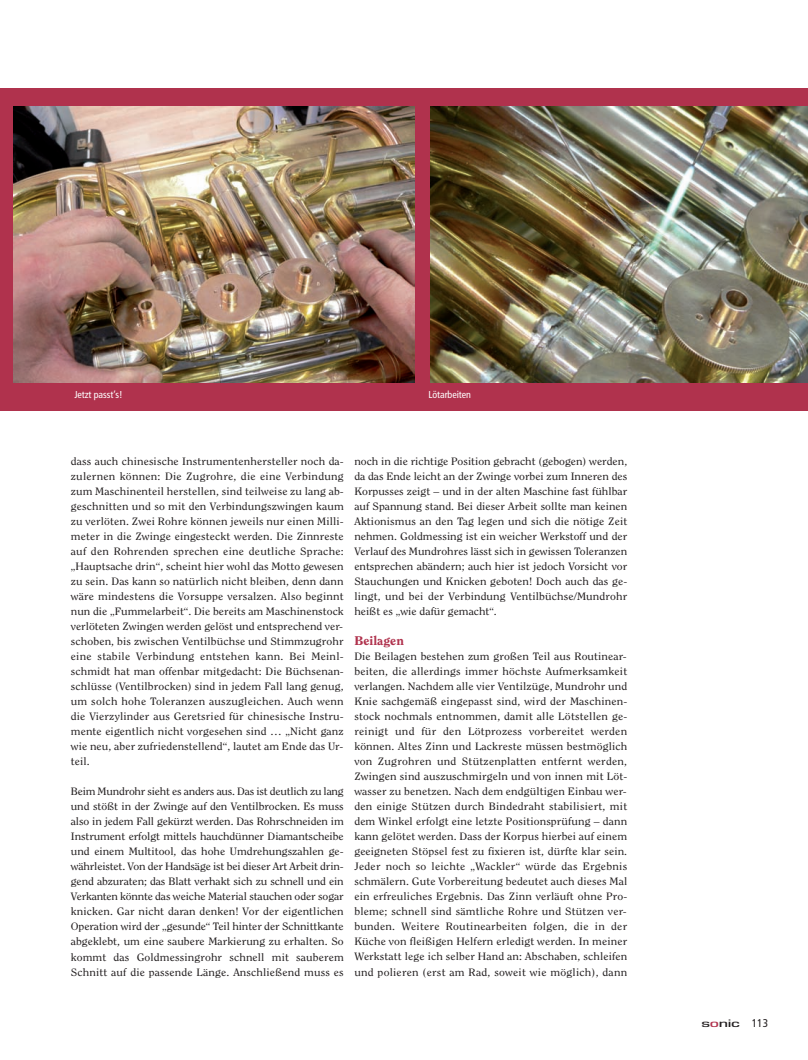
<style>
.page{position:relative;width:808px;height:1060px;background:#fff}
.page>*{position:absolute;margin:0;border:0;box-sizing:border-box;transform-origin:0 0}
.t1{font:800 12.5px "Clearface Std";color:#b0324d;scale:1.1 1}
.t2{font:500 11.25px "Eurostile T";letter-spacing:-.02em;color:#231f20;scale:1.6 1}
.t3{font:10.62px/15px "Clearface Std";letter-spacing:.01em;color:#231f20;text-align:justify;scale:1.1 1}
.t4{font:condensed 10px "Frutiger LT Std";letter-spacing:-.005em;color:#fff}
.s1{color:#b0324d}
.s2{font-family:"Frutiger LT Std";font-weight:400;font-stretch:condensed}
</style>
<div class="page">
<div style="left:0;top:89px;width:808px;height:322px;background:#b0324d"></div>
<img style="left:14px;top:107px;width:401px;height:276px">
<img style="left:430px;top:106px;width:378px;height:277px">
<p class="t4" style="left:74px;top:390px;width:50px">Jetzt passt’s!</p>
<p class="t4" style="left:428px;top:390px;width:44px">Lötarbeiten</p>
<p class="t3" style="left:71px;top:454px;width:250px">dass auch chinesische Instrumentenhersteller noch da&shy;zulernen können: Die Zugrohre, die eine Verbindung zum Maschinenteil herstellen, sind teilweise zu lang ab&shy;geschnitten und so mit den Verbindungszwingen kaum zu verlöten. Zwei Rohre können jeweils nur einen Milli&shy;meter in die Zwinge eingesteckt werden. Die Zinnreste auf den Rohrenden sprechen eine deutliche Sprache: „Hauptsache drin“, scheint hier wohl das Motto gewesen zu sein. Das kann so natürlich nicht bleiben, denn dann wäre mindestens die Vorsuppe versalzen. Also beginnt nun die „Fummelarbeit“. Die bereits am Maschinenstock verlöteten Zwingen werden gelöst und entsprechend ver&shy;schoben, bis zwischen Ventilbüchse und Stimmzugrohr eine stabile Verbindung entstehen kann. Bei Meinl&shy;schmidt hat man offenbar mitgedacht: Die Büchsenan&shy;schlüsse (Ventilbrocken) sind in jedem Fall lang genug, um solch hohe Toleranzen auszugleichen. Auch wenn die Vierzylinder aus Geretsried für chinesische Instru&shy;mente eigentlich nicht vorgesehen sind … „Nicht ganz wie neu, aber zufriedenstellend“, lautet am Ende das Ur&shy;teil.</p>
<p class="t3" style="left:71px;top:784px;width:250px">Beim Mundrohr sieht es anders aus. Das ist deutlich zu lang und stößt in der Zwinge auf den Ventilbrocken. Es muss also in jedem Fall gekürzt werden. Das Rohrschneiden im Instrument erfolgt mittels hauchdünner Diamantscheibe und einem Multitool, das hohe Umdrehungszahlen ge&shy;währleistet. Von der Handsäge ist bei dieser Art Arbeit drin&shy;gend abzuraten; das Blatt verhakt sich zu schnell und ein Verkanten könnte das weiche Material stauchen oder sogar knicken. Gar nicht daran denken! Vor der eigentlichen Operation wird der „gesunde“ Teil hinter der Schnittkante abgeklebt, um eine saubere Markierung zu erhalten. So kommt das Goldmessingrohr schnell mit sauberem Schnitt auf die passende Länge. Anschließend muss es</p>
<p class="t3" style="left:354px;top:454px;width:250px">noch in die richtige Position gebracht (gebogen) werden, da das Ende leicht an der Zwinge vorbei zum Inneren des Korpusses zeigt – und in der alten Maschine fast fühlbar auf Spannung stand. Bei dieser Arbeit sollte man keinen Aktionismus an den Tag legen und sich die nötige Zeit nehmen. Goldmessing ist ein weicher Werkstoff und der Verlauf des Mundrohres lässt sich in gewissen Toleranzen entsprechen abändern; auch hier ist jedoch Vorsicht vor Stauchungen und Knicken geboten! Doch auch das ge&shy;lingt, und bei der Verbindung Ventilbüchse/Mundrohr heißt es „wie dafür gemacht“.</p>
<p class="t1" style="left:354px;top:635px;width:47px">Beilagen</p>
<p class="t3" style="left:354px;top:649px;width:250px">Die Beilagen bestehen zum großen Teil aus Routinear&shy;beiten, die allerdings immer höchste Aufmerksamkeit verlangen. Nachdem alle vier Ventilzüge, Mundrohr und Knie sachgemäß eingepasst sind, wird der Maschinen&shy;stock nochmals entnommen, damit alle Lötstellen ge&shy;reinigt und für den Lötprozess vorbereitet werden können. Altes Zinn und Lackreste müssen bestmöglich von Zugrohren und Stützenplatten entfernt werden, Zwingen sind auszuschmirgeln und von innen mit Löt&shy;wasser zu benetzen. Nach dem endgültigen Einbau wer&shy;den einige Stützen durch Bindedraht stabilisiert, mit dem Winkel erfolgt eine letzte Positionsprüfung – dann kann gelötet werden. Dass der Korpus hierbei auf einem geeigneten Stöpsel fest zu fixieren ist, dürfte klar sein.<br>Jeder noch so leichte „Wackler“ würde das Ergebnis schmälern. Gute Vorbereitung bedeutet auch dieses Mal ein erfreuliches Ergebnis. Das Zinn verläuft ohne Pro&shy;bleme; schnell sind sämtliche Rohre und Stützen ver&shy;bunden. Weitere Routinearbeiten folgen, die in der Küche von fleißigen Helfern erledigt werden. In meiner Werkstatt lege ich selber Hand an: Abschaben, schleifen und polieren (erst am Rad, soweit wie möglich), dann</p>
<p class="t2" style="left:701px;top:1016px;width:43px">s<span class="s1">o</span>nic <span class="s2">113</span></p>
</div>
